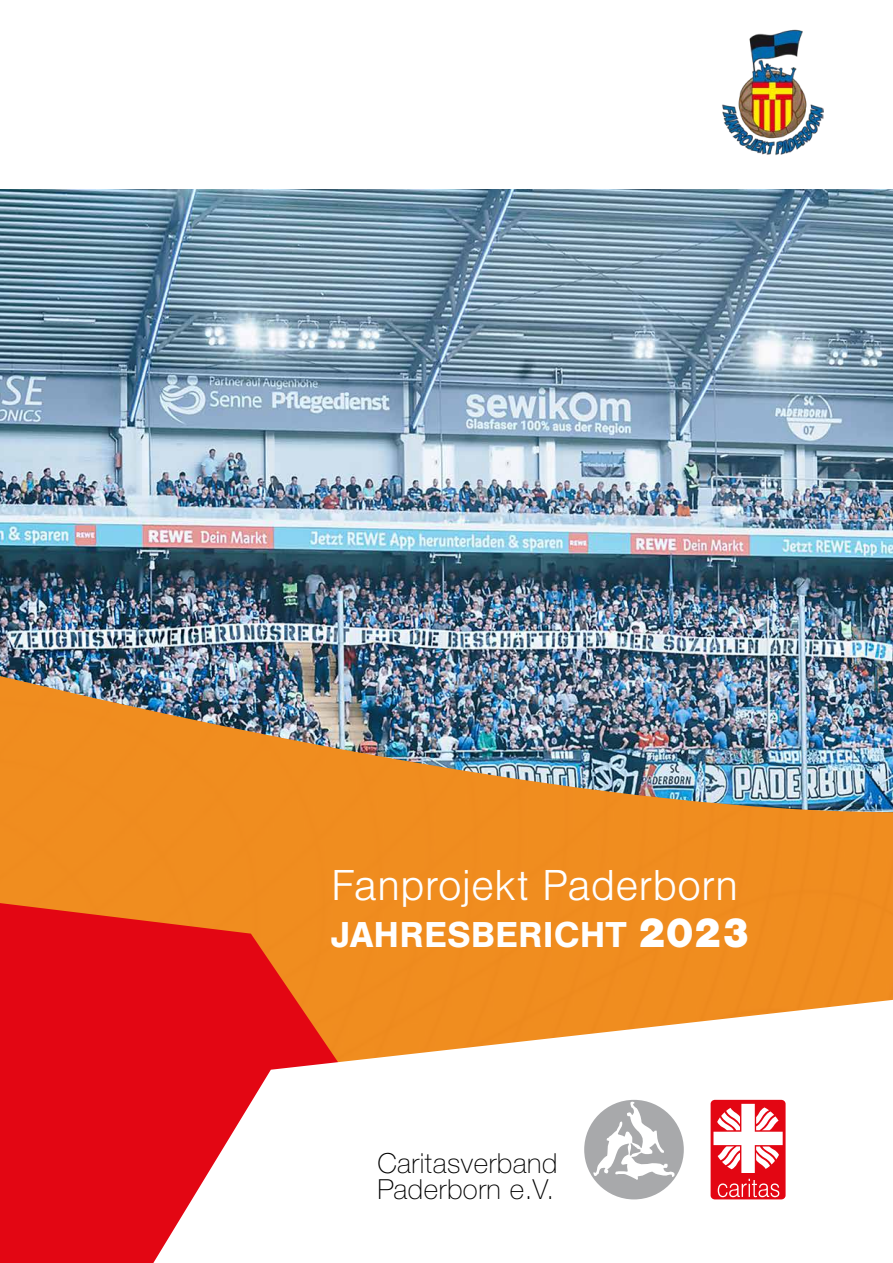
<style>
.page{position:relative;width:893px;height:1263px;background:#fff}
.page>*{position:absolute;margin:0;border:0;box-sizing:border-box;transform-origin:0 0}
.t1{font:300 45px "Nimbus San";color:#fff}
.t2{font:700 37.35px "Nimbus San";color:#fff}
.t3{font:100 27.6px/25.7px "Helvetica Neue";letter-spacing:.02em;color:#000}
.s1{font-weight:900;font-size:42.75px}
</style>
<div class="page">
<img style="left:0;top:189px;width:893px;height:187px">
<img style="left:0;top:376px;width:893px;height:300px">
<img style="left:0;top:676px;width:893px;height:324px">
<svg style="left:0;top:903px;width:353px;height:360px;background:#e51c14"></svg>
<svg style="left:153px;top:1000px;width:738px;height:263px"></svg>
<svg style="left:711px;top:1100px;width:75px;height:99px"></svg>
<svg style="left:584px;top:1100px;width:100px;height:99px"></svg>
<img style="left:722px;top:29px;width:101px;height:126px">
<h1 class="t1" style="left:331px;top:861px;width:409px">Fanprojekt Paderborn</h1>
<h2 class="t2" style="left:331px;top:913px;width:420px">JAHRESBERICHT <span class="s1">2023</span></h2>
<p class="t3" style="left:377px;top:1149px;width:182px">Caritasverband<br>Paderborn e.V.</p>
</div>
